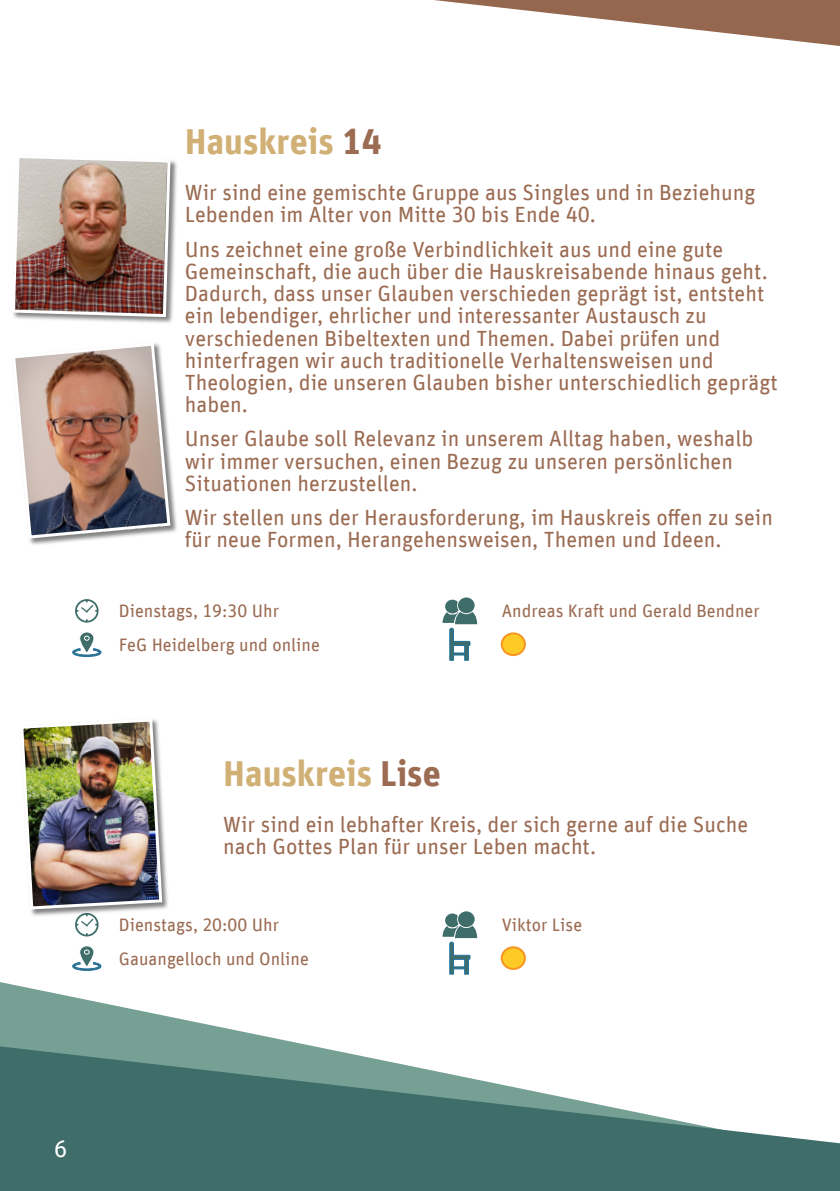
<style>
.page{position:relative;width:840px;height:1191px;background:#fff}
.page>*{position:absolute;margin:0;border:0;box-sizing:border-box;transform-origin:0 0}
.t1{font:700 36px "Unit Offc";color:#d1b076}
.t2{font:24px "Unit Offc";color:#fff}
.t3{font:22px/22.2px "Unit Offc";color:#9b6b52}
.t4{font:18px "Unit Offc";color:#9b6b52}
.s1{color:#9b6b52}
</style>
<div class="page">
<svg style="left:434px;top:0;width:405px;height:46px"></svg>
<svg style="left:0;top:936px;width:526px;height:108px"></svg>
<svg style="left:0;top:1044px;width:513px;height:147px;background:#55807b"></svg>
<svg style="left:420px;top:1087px;width:419px;height:104px;fill:#3f6e6a"></svg>
<svg style="left:79px;top:631px;width:15px;height:22px"></svg>
<svg style="left:72px;top:648px;width:29px;height:9px"></svg>
<svg style="left:84px;top:636px;width:5px;height:4px"></svg>
<svg style="left:75px;top:599px;width:23px;height:23px"></svg>
<svg style="left:442px;top:597px;width:35px;height:63px"></svg>
<div style="left:500px;top:632px;width:25px;height:24px;background:#feca25;border:2px solid #f79523;border-radius:50%"></div>
<img style="left:29px;top:476px;width:148px;height:69px">
<img style="left:15px;top:343px;width:157px;height:197px">
<img style="left:38px;top:160px;width:139px;height:163px">
<img style="left:13px;top:158px;width:159px;height:161px">
<svg style="left:79px;top:945px;width:15px;height:22px"></svg>
<svg style="left:72px;top:962px;width:29px;height:9px"></svg>
<svg style="left:84px;top:949px;width:5px;height:5px"></svg>
<svg style="left:442px;top:911px;width:35px;height:63px"></svg>
<div style="left:500px;top:946px;width:25px;height:24px;background:#feca25;border:2px solid #f79523;border-radius:50%"></div>
<img style="left:164px;top:834px;width:4px;height:75px">
<img style="left:23px;top:719px;width:141px;height:217px">
<h1 class="t1" style="left:185px;top:125px;width:198px">Hauskreis <span class="s1">14</span></h1>
<p class="t3" style="left:185px;top:183px;width:571px">Wir sind eine gemischte Gruppe aus Singles und in Beziehung<br>Lebenden im Alter von Mitte 30 bis Ende 40.</p>
<p class="t3" style="left:185px;top:239px;width:594px">Uns zeichnet eine große Verbindlichkeit aus und eine gute Gemeinschaft, die auch über die Hauskreisabende hinaus geht.<br>Dadurch, dass unser Glauben verschieden geprägt ist, entsteht ein lebendiger, ehrlicher und interessanter Austausch zu verschiedenen Bibeltexten und Themen. Dabei prüfen und hinterfragen wir auch traditionelle Verhaltensweisen und Theologien, die unseren Glauben bisher unterschiedlich geprägt haben.</p>
<p class="t3" style="left:185px;top:429px;width:569px">Unser Glaube soll Relevanz in unserem Alltag haben, weshalb wir immer versuchen, einen Bezug zu unseren persönlichen<br>Situationen herzustellen.</p>
<p class="t3" style="left:185px;top:507px;width:589px">Wir stellen uns der Herausforderung, im Hauskreis offen zu sein für neue Formen, Herangehensweisen, Themen und Ideen.</p>
<p class="t4" style="left:119px;top:603px;width:162px">Dienstags, 19:30 Uhr</p>
<p class="t4" style="left:501px;top:603px;width:259px">Andreas Kraft und Gerald Bendner</p>
<p class="t4" style="left:119px;top:636px;width:202px">FeG Heidelberg und online</p>
<h1 class="t1" style="left:223px;top:757px;width:219px">Hauskreis <span class="s1">Lise</span></h1>
<p class="t3" style="left:223px;top:814px;width:526px">Wir sind ein lebhafter Kreis, der sich gerne auf die Suche nach Gottes Plan für unser Leben macht.</p>
<p class="t4" style="left:119px;top:917px;width:162px">Dienstags, 20:00 Uhr</p>
<p class="t4" style="left:501px;top:917px;width:82px">Viktor Lise</p>
<p class="t4" style="left:119px;top:950px;width:191px">Gauangelloch und Online</p>
<p class="t2" style="left:54px;top:1138px;width:15px">6</p>
</div>
